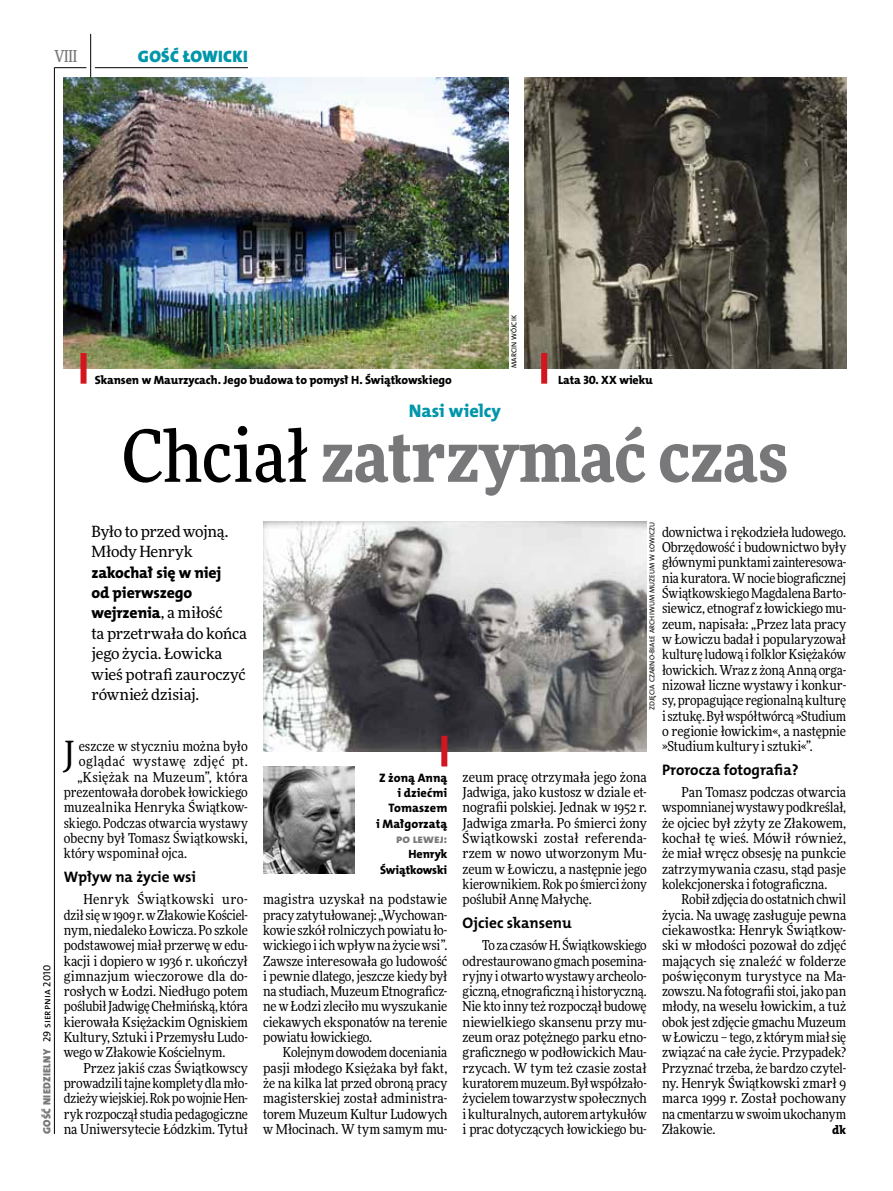
<style>
.page{position:relative;width:893px;height:1191px;background:#fff}
.page>*{position:absolute;margin:0;border:0;box-sizing:border-box;transform-origin:0 0}
.t1{font:900 72px "Freeday Narrow";color:#787779}
.t2{font:34.8px "Freeday Narrow News";color:#000}
.t3{font:18.3px "The Mix HP8 Ex Bld";color:#0096aa}
.t4{font:16.65px "The Mix HP9 Blk";letter-spacing:.02em;color:#0096aa}
.t5{font:500 16.5px "Freeday Narrow";color:#787779;scale:.9 1}
.t6{font:15.75px/20.4px "The Mix HP8 Ex Bld";letter-spacing:-.01em;color:#000}
.t7{font:15.45px/20.4px "Freeday News";letter-spacing:-.015em;color:#000}
.t8{font:15.3px "The Mix HP7 Bld";letter-spacing:-.005em;color:#000}
.t9{font:13.65px/15.3px "Freeday Narrow News";letter-spacing:-.005em;color:#000;text-align:justify}
.t10{font:13.65px "Freeday Narrow News";letter-spacing:.015em;color:#000}
.t11{font:13.65px "Freeday Narrow News";letter-spacing:.035em;color:#000}
.t12{font:12.3px/15.3px "The Mix HP8 Ex Bld";letter-spacing:.005em;color:#000;text-align:right}
.t13{font:12.3px "The Mix HP8 Ex Bld";color:#787779}
.t14{font:12px/15.3px "The Mix HP8 Ex Bld";letter-spacing:-.005em;color:#000;text-align:right}
.t15{font:10.5px "The Mix HP9 Blk";letter-spacing:.035em;color:#787779}
.t16{font:7.2px "The Mix HP5 Plain";letter-spacing:.015em;color:#000}
.s1{font-family:"The Mix HP5 Plain";color:#000}
.s2{font-weight:500;color:#000}
.s3{font-family:"Freeday News";font-size:15.45px}
</style>
<div class="page">
<hr style="left:54px;top:67px;width:1px;height:1067px;background:#000">
<hr style="left:90px;top:34px;width:1px;height:43px;background:#000">
<hr style="left:54px;top:67px;width:32px;height:1px;background:#000">
<hr style="left:95px;top:67px;width:153px;height:1px;background:#000">
<img style="left:64px;top:77px;width:444px;height:291px">
<img style="left:263px;top:766px;width:91px;height:107px">
<div style="left:81px;top:353px;width:6px;height:31px;background:#d3151f"></div>
<img style="left:263px;top:521px;width:384px;height:230px">
<img style="left:524px;top:77px;width:322px;height:291px">
<div style="left:541px;top:353px;width:6px;height:31px;background:#d3151f"></div>
<div style="left:441px;top:736px;width:6px;height:30px;background:#d3151f"></div>
<p class="t5" style="left:54px;top:46px;width:27px">VIII</p>
<p class="t4" style="left:138px;top:46px;width:111px">GOŚĆ ŁOWICKI</p>
<p class="t16" style="left:510px;top:368px;width:55px;rotate:-90deg">marcin wójcik</p>
<p class="t14" style="left:95px;top:372px;width:359px">Skansen w Maurzycach. Jego budowa to pomysł H. Świątkowskiego</p>
<p class="t14" style="left:558px;top:372px;width:96px">Lata 30. XX wieku</p>
<p class="t15" style="left:40px;top:1134px;width:170px;rotate:-90deg">GOŚĆ NIEDZIELNY <span class="s1">29 sierpnia 2010</span></p>
<h3 class="t3" style="left:409px;top:398px;width:94px">Nasi wielcy</h3>
<h1 class="t1" style="left:122px;top:409px;width:667px"><span class="s2">Chciał</span> zatrzymać czas</h1>
<p class="t7" style="left:91px;top:521px;width:139px">Było to przed wojną.<br>Młody Henryk</p>
<p class="t6" style="left:91px;top:562px;width:133px">zakochał się w niej od pierwszego wejrzenia<span class="s3">, a miłość</span></p>
<p class="t7" style="left:91px;top:623px;width:157px">ta przetrwała do końca jego życia. Łowicka wieś potrafi zauroczyć również dzisiaj.</p>
<p class="t16" style="left:647px;top:728px;width:207px;rotate:-90deg">Zdjęcia czarno-białe Archiwum Muzeum w Łowiczu</p>
<p class="t9" style="left:662px;top:524px;width:186px">downictwa i rękodzieła ludowego.<br>Obrzędowość i budownictwo były głównymi punktami zainteresowa&shy;nia kuratora. W nocie biograficznej Świątkowskiego Magdalena Barto&shy;siewicz, etnograf z łowickiego mu&shy;zeum, napisała: „Przez lata pracy w Łowiczu badał i popularyzował kulturę ludową i folklor Księżaków łowickich. Wraz z żoną Anną orga&shy;nizował liczne wystawy i konkur&shy;sy, propagujące regionalną kulturę i sztukę. Był współtwórcą »Studium o regionie łowickim«, a następnie »Studium kultury i sztuki«”.</p>
<p class="t8" style="left:662px;top:760px;width:138px">Prorocza fotografia?</p>
<p class="t9" style="left:662px;top:784px;width:186px;text-indent:20px">Pan Tomasz podczas otwarcia wspomnianej wystawy podkreślał, że ojciec był zżyty ze Złakowem, kochał tę wieś. Mówił również, że miał wręcz obsesję na punkcie zatrzymywania czasu, stąd pasje kolekcjonerska i fotograficzna.</p>
<p class="t9" style="left:662px;top:891px;width:186px;text-indent:20px">Robił zdjęcia do ostatnich chwil życia. Na uwagę zasługuje pewna ciekawostka: Henryk Świątkow&shy;ski w młodości pozował do zdjęć mających się znaleźć w folderze poświęconym turystyce na Ma&shy;zowszu. Na fotografii stoi, jako pan młody, na weselu łowickim, a tuż obok jest zdjęcie gmachu Muzeum w Łowiczu – tego, z którym miał się związać na całe życie. Przypadek?<br>Przyznać trzeba, że bardzo czytel&shy;ny. Henryk Świątkowski zmarł 9 marca 1999 r. Został pochowany na cmentarzu w swoim ukochanym Złakowie.</p>
<h2 class="t2" style="left:64px;top:732px;width:13px">J</h2>
<p class="t9" style="left:79px;top:738px;width:171px">eszcze w styczniu można było</p>
<p class="t11" style="left:79px;top:753px;width:171px">oglądać wystawę zdjęć pt.</p>
<p class="t10" style="left:77px;top:768px;width:172px">„Księżak na Muzeum”, która</p>
<p class="t9" style="left:64px;top:784px;width:186px">prezentowała dorobek łowickiego</p>
<p class="t9" style="left:64px;top:799px;width:186px">muzealnika Henryka Świątkow-</p>
<p class="t9" style="left:64px;top:815px;width:186px">skiego. Podczas otwarcia wystawy</p>
<p class="t9" style="left:64px;top:830px;width:186px">obecny był Tomasz Świątkowski,</p>
<p class="t9" style="left:64px;top:845px;width:125px">który wspominał ojca.</p>
<p class="t8" style="left:64px;top:867px;width:134px">Wpływ na życie wsi</p>
<p class="t9" style="left:64px;top:891px;width:186px;text-indent:20px">Henryk Świątkowski uro&shy;dził się w 1909 r. w Złakowie Kościel&shy;nym, niedaleko Łowicza. Po szkole podstawowej miał przerwę w edu&shy;kacji i dopiero w 1936 r. ukończył gimnazjum wieczorowe dla do&shy;rosłych w Łodzi. Niedługo potem poślubił Jadwigę Chełmińską, która kierowała Księżackim Ogniskiem Kultury, Sztuki i Przemysłu Ludo&shy;wego w Złakowie Kościelnym.</p>
<p class="t9" style="left:64px;top:1060px;width:186px;text-indent:20px">Przez jakiś czas Świątkowscy prowadzili tajne komplety dla mło&shy;dzieży wiejskiej. Rok po wojnie Hen&shy;ryk rozpoczął studia pedagogiczne na Uniwersytecie Łódzkim. Tytuł</p>
<p class="t9" style="left:463px;top:769px;width:186px">zeum pracę otrzymała jego żona Jadwiga, jako kustosz w dziale et&shy;nografii polskiej. Jednak w 1952 r.<br>Jadwiga zmarła. Po śmierci żony Świątkowski został referenda&shy;rzem w nowo utworzonym Mu&shy;zeum w Łowiczu, a następnie jego kierownikiem. Rok po śmierci żony poślubił Annę Małychę.</p>
<p class="t8" style="left:463px;top:913px;width:111px">Ojciec skansenu</p>
<p class="t9" style="left:463px;top:937px;width:186px;text-indent:20px">To za czasów H. Świątkowskiego odrestaurowano gmach posemina&shy;ryjny i otwarto wystawy archeolo&shy;giczną, etnograficzną i historyczną.<br>Nie kto inny też rozpoczął budowę niewielkiego skansenu przy mu&shy;zeum oraz potężnego parku etno&shy;graficznego w podłowickich Mau&shy;rzycach. W tym też czasie został kuratorem muzeum. Był współzało&shy;życielem towarzystw społecznych i kulturalnych, autorem artykułów i prac dotyczących łowickiego bu-</p>
<p class="t12" style="left:376px;top:770px;width:73px">Z żoną Anną i dziećmi<br>Tomaszem<br>i Małgorzatą</p>
<p class="t13" style="left:396px;top:831px;width:53px">po lewej:</p>
<p class="t14" style="left:380px;top:846px;width:69px">Henryk<br>Świątkowski</p>
<p class="t9" style="left:263px;top:891px;width:186px">magistra uzyskał na podstawie pracy zatytułowanej: „Wychowan&shy;kowie szkół rolniczych powiatu ło&shy;wickiego i ich wpływ na życie wsi”.<br>Zawsze interesowała go ludowość i pewnie dlatego, jeszcze kiedy był na studiach, Muzeum Etnograficz&shy;ne w Łodzi zleciło mu wyszukanie ciekawych eksponatów na terenie powiatu łowickiego.</p>
<p class="t9" style="left:263px;top:1044px;width:186px;text-indent:20px">Kolejnym dowodem doceniania pasji młodego Księżaka był fakt, że na kilka lat przed obroną pracy magisterskiej został administra&shy;torem Muzeum Kultur Ludowych w Młocinach. W tym samym mu-</p>
<p class="t12" style="left:832px;top:1122px;width:16px">dk</p>
</div>
